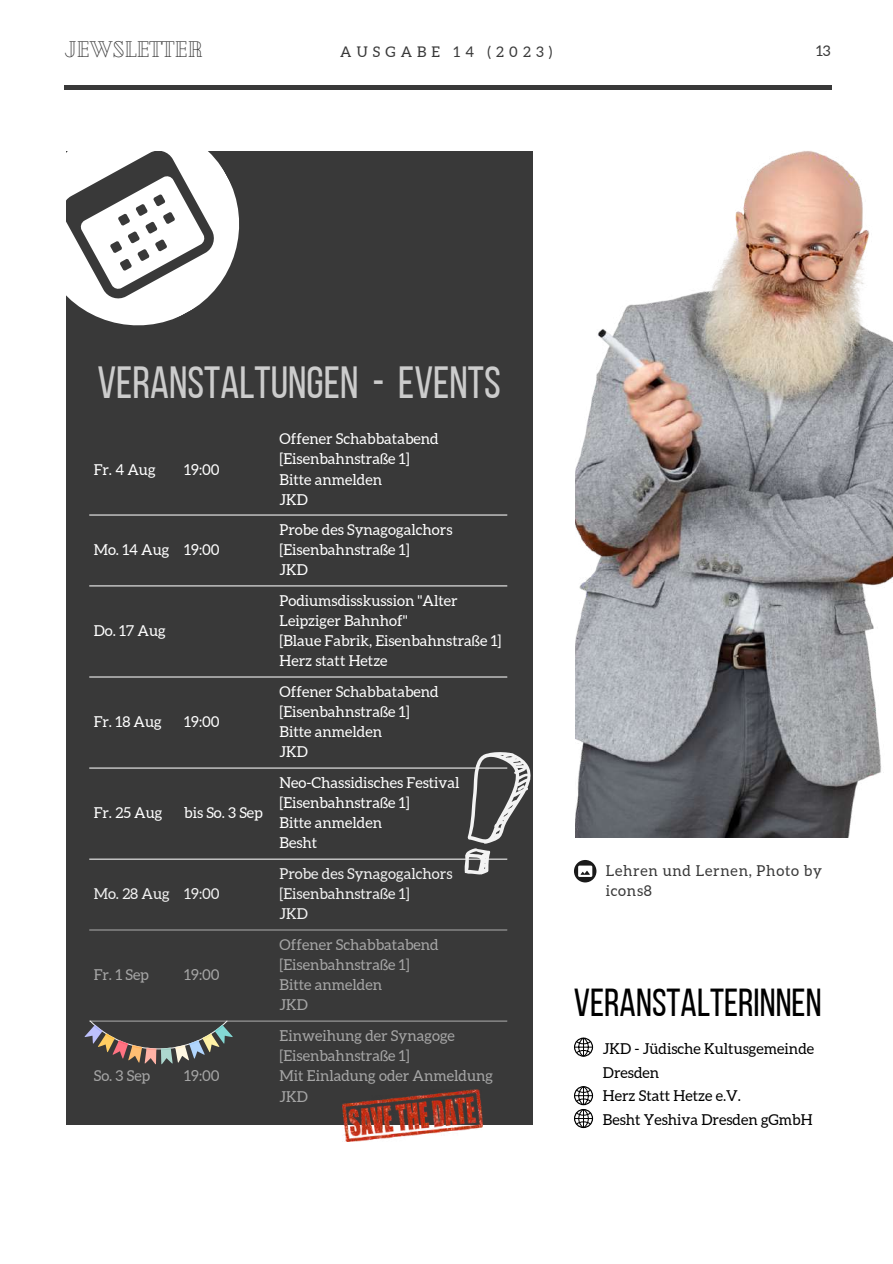
<style>
.page{position:relative;width:893px;height:1264px;background:#fff}
.page>*{position:absolute;margin:0;border:0;box-sizing:border-box;transform-origin:0 0}
.t1{font:45px "Bebas Neue";color:#ccc}
.t2{font:39px "Bebas Neue";color:#000}
.t3{font:22.5px "Cheque";color:#393939}
.t4{font:15px/20.2px "Aleo";color:#fff}
.t5{font:15px/20.2px "Aleo";color:#a6a6a6}
.t6{font:15px/23.5px "Aleo";color:#000}
.t7{font:15px/20.2px "Aleo";color:#f3f3f3}
.t8{font:15px/20.2px "Aleo";letter-spacing:.05em;color:#393939}
.t9{font:14.7px "Aleo";letter-spacing:.35em;color:#393939}
</style>
<div class="page">
<hr style="left:65px;top:86px;width:766px;height:3px;background:#393939">
<div style="left:66px;top:151px;width:466px;height:973px;background:#393939"></div>
<svg style="left:574px;top:1037px;width:19px;height:19px"></svg>
<img style="left:575px;top:151px;width:317px;height:687px">
<svg style="left:64px;top:87px;width:211px;height:239px;fill:#fff"></svg>
<svg style="left:574px;top:860px;width:22px;height:22px"></svg>
<hr style="left:89px;top:514px;width:418px;height:1px;background:#f3f3f3">
<hr style="left:89px;top:585px;width:418px;height:1px;background:#f3f3f3">
<hr style="left:89px;top:676px;width:418px;height:1px;background:#f3f3f3">
<hr style="left:89px;top:767px;width:418px;height:1px;background:#f3f3f3">
<hr style="left:89px;top:858px;width:418px;height:1px;background:#f3f3f3">
<hr style="left:89px;top:929px;width:418px;height:1px;background:#a6a6a6">
<hr style="left:89px;top:1020px;width:418px;height:1px;background:#a6a6a6">
<img style="left:343px;top:1089px;width:139px;height:51px">
<svg style="left:84px;top:1020px;width:149px;height:44px"></svg>
<svg style="left:574px;top:1086px;width:19px;height:42px"></svg>
<svg style="left:456px;top:744px;width:77px;height:134px"></svg>
<h3 class="t3" style="left:65px;top:34px;width:139px">JEWSLETTER</h3>
<p class="t9" style="left:340px;top:44px;width:214px">AUSGABE 14 (2023)</p>
<p class="t9" style="left:816px;top:42px;width:16px">13</p>
<h1 class="t1" style="left:97px;top:364px;width:405px">VERANSTALTUNGEN - EVENTS</h1>
<p class="t4" style="left:94px;top:459px;width:63px">Fr. 4 Aug</p>
<p class="t4" style="left:184px;top:459px;width:37px">19:00</p>
<p class="t4" style="left:94px;top:539px;width:127px">Mo. 14 Aug 19:00</p>
<p class="t4" style="left:94px;top:620px;width:73px">Do. 17 Aug</p>
<p class="t4" style="left:94px;top:711px;width:70px">Fr. 18 Aug</p>
<p class="t4" style="left:184px;top:711px;width:37px">19:00</p>
<p class="t4" style="left:94px;top:802px;width:70px">Fr. 25 Aug</p>
<p class="t4" style="left:184px;top:802px;width:80px">bis So. 3 Sep</p>
<p class="t7" style="left:94px;top:883px;width:127px">Mo. 28 Aug 19:00</p>
<p class="t5" style="left:94px;top:964px;width:57px">Fr. 1 Sep</p>
<p class="t5" style="left:184px;top:964px;width:37px">19:00</p>
<p class="t5" style="left:94px;top:1065px;width:58px">So. 3 Sep</p>
<p class="t5" style="left:184px;top:1065px;width:37px">19:00</p>
<p class="t4" style="left:279px;top:428px;width:160px">Offener Schabbatabend [Eisenbahnstraße 1]<br>Bitte anmelden<br>JKD</p>
<p class="t4" style="left:279px;top:519px;width:174px">Probe des Synagogalchors [Eisenbahnstraße 1]<br>JKD</p>
<p class="t4" style="left:279px;top:590px;width:223px">Podiumsdisskussion "Alter<br>Leipziger Bahnhof"<br>[Blaue Fabrik, Eisenbahnstraße 1]<br>Herz statt Hetze</p>
<p class="t4" style="left:279px;top:681px;width:160px">Offener Schabbatabend [Eisenbahnstraße 1]<br>Bitte anmelden<br>JKD</p>
<p class="t4" style="left:279px;top:772px;width:181px">Neo-Chassidisches Festival [Eisenbahnstraße 1]<br>Bitte anmelden<br>Besht</p>
<p class="t7" style="left:279px;top:863px;width:174px">Probe des Synagogalchors [Eisenbahnstraße 1]<br>JKD</p>
<p class="t5" style="left:279px;top:934px;width:160px">Offener Schabbatabend [Eisenbahnstraße 1]<br>Bitte anmelden<br>JKD</p>
<p class="t5" style="left:279px;top:1025px;width:215px">Einweihung der Synagoge [Eisenbahnstraße 1]<br>Mit Einladung oder Anmeldung<br>JKD</p>
<p class="t8" style="left:605px;top:860px;width:218px">Lehren und Lernen, Photo by icons8</p>
<h2 class="t2" style="left:574px;top:986px;width:249px">VERANSTALTERINNEN</h2>
<p class="t6" style="left:603px;top:1036px;width:213px">JKD - Jüdische Kultusgemeinde<br>Dresden<br>Herz Statt Hetze e.V.<br>Besht Yeshiva Dresden gGmbH</p>
</div>
